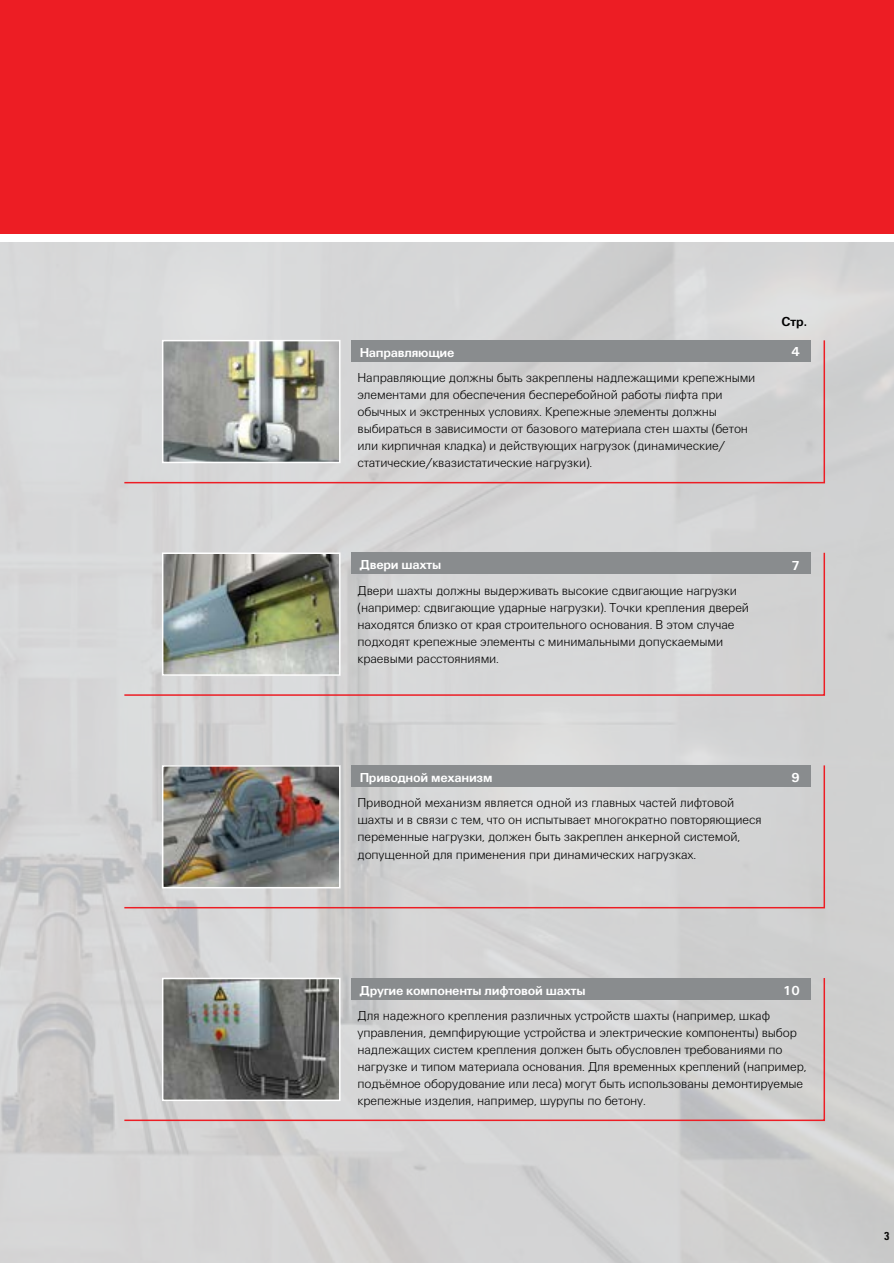
<style>
.page{position:relative;width:894px;height:1263px;background:#fff}
.page>*{position:absolute;margin:0;border:0;box-sizing:border-box;transform-origin:0 0}
.t1{font:300 13.5px/17px "Fi We";letter-spacing:-.01em;color:#000}
.t2{font:700 13.5px "Fi We";letter-spacing:-.02em;color:#fff}
.t3{font:700 13.5px "Fi We";color:#000}
.t4{font:700 condensed 12px "Fi We";color:#000}
</style>
<div class="page">
<div style="left:0;top:0;width:15px;height:234px;background:#ed1d24"></div>
<div style="left:15px;top:0;width:879px;height:234px;background:#ed1d24"></div>
<svg style="left:123px;top:339px;width:703px;height:145px;background:#c1bfbe"></svg>
<svg style="left:123px;top:551px;width:703px;height:145px;background:#bebebb"></svg>
<svg style="left:123px;top:764px;width:703px;height:145px;background:#b9b6b6"></svg>
<svg style="left:123px;top:976px;width:703px;height:146px;background:#b6b5b5"></svg>
<p class="t2" style="left:360px;top:347px;width:96px">Направляющие</p>
<p class="t1" style="left:358px;top:370px;width:399px">Направляющие должны быть закреплены надлежащими крепежными элементами для обеспечения бесперебойной работы лифта при обычных и экстренных условиях. Крепежные элементы должны выбираться в зависимости от базового материала стен шахты (бетон или кирпичная кладка) и действующих нагрузок (динамические/ статические/квазистатические нагрузки).</p>
<p class="t3" style="left:781px;top:317px;width:27px">Стр.</p>
<p class="t2" style="left:791px;top:347px;width:10px">4</p>
<p class="t2" style="left:360px;top:560px;width:83px">Двери шахты</p>
<p class="t1" style="left:358px;top:583px;width:393px">Двери шахты должны выдерживать высокие сдвигающие нагрузки (например: сдвигающие ударные нагрузки). Точки крепления дверей находятся близко от края строительного основания. В этом случае подходят крепежные элементы с минимальными допускаемыми краевыми расстояниями.</p>
<p class="t2" style="left:791px;top:560px;width:10px">7</p>
<p class="t2" style="left:360px;top:773px;width:134px">Приводной механизм</p>
<p class="t1" style="left:358px;top:795px;width:406px">Приводной механизм является одной из главных частей лифтовой шахты и в связи с тем, что он испытывает многократно повторяющиеся переменные нагрузки, должен быть закреплен анкерной системой, допущенной для применения при динамических нагрузках.</p>
<p class="t2" style="left:791px;top:773px;width:10px">9</p>
<p class="t2" style="left:360px;top:985px;width:227px">Другие компоненты лифтовой шахты</p>
<p class="t1" style="left:358px;top:1008px;width:450px">Для надежного крепления различных устройств шахты (например, шкаф управления, демпфирующие устройства и электрические компоненты) выбор надлежащих систем крепления должен быть обусловлен требованиями по нагрузке и типом материала основания. Для временных креплений (например, подъёмное оборудование или леса) могут быть использованы демонтируемые крепежные изделия, например, шурупы по бетону.</p>
<p class="t2" style="left:783px;top:985px;width:18px">10</p>
<p class="t4" style="left:884px;top:1229px;width:7px">3</p>
</div>
